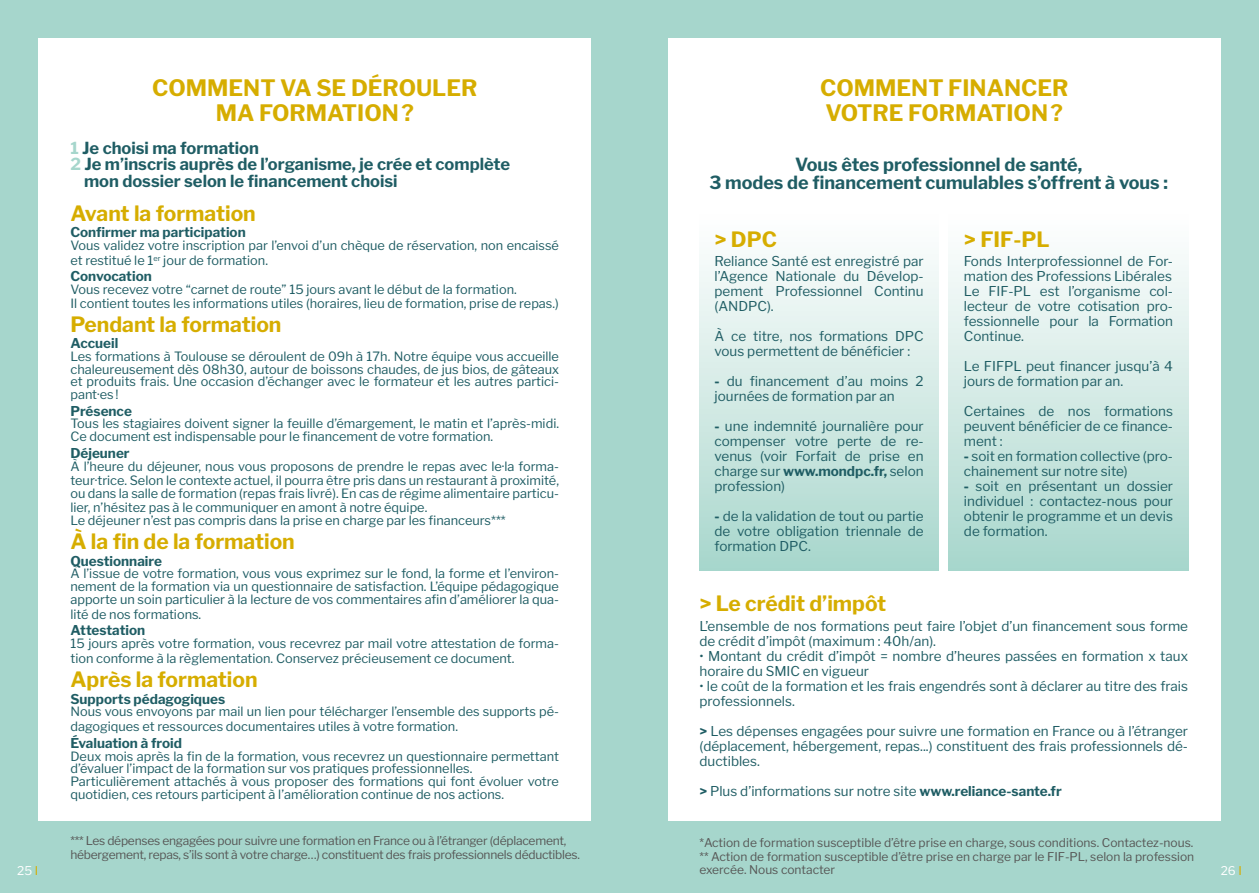
<style>
.page{position:relative;width:1259px;height:893px;background:#a6d6cc}
.page>*{position:absolute;margin:0;border:0;box-sizing:border-box;transform-origin:0 0}
.t1{font:700 22.5px/24.8px "Libre Franklin";color:#d6ad00}
.t2{font:700 21px "Libre Franklin";color:#d6ad00}
.t3{font:700 18px/18px "Libre Franklin";color:#1f5d64;text-align:center}
.t4{font:700 16.5px "Libre Franklin";color:#1f5d64}
.t5{font:13.5px/15px "Libre Franklin";color:#1f5d64;text-align:justify}
.t6{font:700 13.5px "Libre Franklin";color:#1f5d64}
.t7{font:12.75px/12.8px "Libre Franklin";color:#1f5d64}
.t8{font:12px/13.5px "Libre Franklin";letter-spacing:-.02em;color:#575756;text-align:justify}
.t9{font:12px "Libre Franklin";letter-spacing:.105em;color:#fff}
.s1{color:#a6d6cc}
.s2{font-weight:800}
.s3{font-weight:700}
.s4{color:#d6ad00}
</style>
<div class="page">
<div style="left:668px;top:38px;width:552px;height:782px;background:#fff"></div>
<div style="left:699px;top:208px;width:239px;height:362px;background:linear-gradient(to bottom,#fff,#a9d7cd)"></div>
<div style="left:949px;top:208px;width:239px;height:362px;background:linear-gradient(to bottom,#fff,#a9d7cd)"></div>
<div style="left:38px;top:38px;width:553px;height:783px;background:#fff"></div>
<h1 class="t1" style="left:152px;top:73px;width:327px;text-align:center">COMMENT VA SE DÉROULER<br>MA FORMATION?</h1>
<p class="t4" style="left:70px;top:135px;width:190px"><span class="s1">1</span> Je choisi ma formation</p>
<p class="t4" style="left:70px;top:151px;width:441px"><span class="s1">2</span> Je m’inscris auprès de l’organisme, je crée et complète</p>
<p class="t4" style="left:84px;top:168px;width:315px">mon dossier selon le financement choisi</p>
<h2 class="t2" style="left:70px;top:196px;width:187px">Avant la formation</h2>
<p class="t6" style="left:70px;top:222px;width:177px">Confirmer ma participation</p>
<p class="t7" style="left:70px;top:236px;width:490px;line-height:15px">Vous validez votre inscription par l’envoi d’un chèque de réservation, non encaissé et restitué le 1<sup>er</sup> jour de formation.</p>
<p class="t6" style="left:70px;top:266px;width:83px">Convocation</p>
<p class="t7" style="left:70px;top:281px;width:490px;line-height:13.5px">Vous recevez votre “carnet de route” 15 jours avant le début de la formation.<br>Il contient toutes les informations utiles (horaires, lieu de formation, prise de repas.)</p>
<h2 class="t2" style="left:70px;top:307px;width:212px">Pendant la formation</h2>
<p class="t6" style="left:70px;top:333px;width:49px">Accueil</p>
<p class="t7" style="left:70px;top:349px;width:490px;text-align:justify">Les formations à Toulouse se déroulent de 09h à 17h. Notre équipe vous accueille chaleureusement dès 08h30, autour de boissons chaudes, de jus bios, de gâteaux et produits frais. Une occasion d’échanger avec le formateur et les autres partici&shy;pant·es!</p>
<p class="t6" style="left:70px;top:400px;width:63px">Présence</p>
<p class="t7" style="left:70px;top:416px;width:490px">Tous les stagiaires doivent signer la feuille d’émargement, le matin et l’après-midi.<br>Ce document est indispensable pour le financement de votre formation.</p>
<p class="t6" style="left:70px;top:442px;width:61px">Déjeuner</p>
<p class="t7" style="left:70px;top:458px;width:490px;line-height:13.5px">À l’heure du déjeuner, nous vous proposons de prendre le repas avec le·la forma&shy;teur·trice. Selon le contexte actuel, il pourra être pris dans un restaurant à proximité, ou dans la salle de formation (repas frais livré). En cas de régime alimentaire particu&shy;lier, n’hésitez pas à le communiquer en amont à notre équipe.<br>Le déjeuner n’est pas compris dans la prise en charge par les financeurs***</p>
<h2 class="t2" style="left:70px;top:525px;width:226px">À la fin de la formation</h2>
<p class="t6" style="left:70px;top:550px;width:93px">Questionnaire</p>
<p class="t7" style="left:70px;top:566px;width:490px;text-align:justify">À l’issue de votre formation, vous vous exprimez sur le fond, la forme et l’environ&shy;nement de la formation via un questionnaire de satisfaction. L’équipe pédagogique apporte un soin particulier à la lecture de vos commentaires afin d’améliorer la qua-</p>
<p class="t7" style="left:70px;top:607px;width:132px">lité de nos formations.</p>
<p class="t6" style="left:70px;top:620px;width:76px">Attestation</p>
<p class="t7" style="left:70px;top:635px;width:490px;line-height:15px">15 jours après votre formation, vous recevrez par mail votre attestation de forma&shy;tion conforme à la règlementation. Conservez précieusement ce document.</p>
<h2 class="t2" style="left:70px;top:663px;width:189px">Après la formation</h2>
<p class="t6" style="left:70px;top:688px;width:156px">Supports pédagogiques</p>
<p class="t7" style="left:70px;top:703px;width:490px;line-height:15px">Nous vous envoyons par mail un lien pour télécharger l’ensemble des supports pé&shy;dagogiques et ressources documentaires utiles à votre formation.</p>
<p class="t6" style="left:70px;top:732px;width:113px">Évaluation à froid</p>
<p class="t7" style="left:70px;top:748px;width:490px">Deux mois après la fin de la formation, vous recevrez un questionnaire permettant d’évaluer l’impact de la formation sur vos pratiques professionnelles.<br>Particulièrement attachés à vous proposer des formations qui font évoluer votre quotidien, ces retours participent à l’amélioration continue de nos actions.</p>
<p class="t8" style="left:70px;top:833px;width:511px">*** Les dépenses engagées pour suivre une formation en France ou à l’étranger (déplacement, hébergement, repas, s’ils sont à votre charge…) constituent des frais professionnels déductibles.</p>
<h1 class="t1" style="left:820px;top:73px;width:250px">COMMENT FINANCER<br>VOTRE FORMATION?</h1>
<h3 class="t3" style="left:709px;top:153px;width:460px">Vous êtes professionnel de santé,<br>3 modes de financement cumulables s’offrent à vous :</h3>
<h2 class="t2" style="left:714px;top:223px;width:64px">&gt; DPC</h2>
<p class="t5" style="left:714px;top:253px;width:211px">Reliance Santé est enregistré par l’Agence Nationale du Dévelop&shy;pement Professionnel Continu (ANDPC).</p>
<p class="t5" style="left:714px;top:328px;width:211px">À ce titre, nos formations DPC vous permettent de bénéficier :</p>
<p class="t5" style="left:714px;top:373px;width:211px"><span class="s2">-</span> du financement d’au moins 2 journées de formation par an</p>
<p class="t5" style="left:714px;top:418px;width:211px"><span class="s2">-</span> une indemnité journalière pour compenser votre perte de re&shy;venus (voir Forfait de prise en charge sur <span class="s3">www.mondpc.fr,</span> selon profession)</p>
<p class="t5" style="left:714px;top:508px;width:211px"><span class="s2">-</span> de la validation de tout ou partie de votre obligation triennale de formation DPC.</p>
<h2 class="t2" style="left:964px;top:223px;width:87px">&gt; FIF-PL</h2>
<p class="t5" style="left:964px;top:253px;width:211px">Fonds Interprofessionnel de For&shy;mation des Professions Libérales Le FIF-PL est l’organisme col&shy;lecteur de votre cotisation pro&shy;fessionnelle pour la Formation Continue.</p>
<p class="t5" style="left:964px;top:358px;width:211px">Le FIFPL peut financer jusqu’à 4 jours de formation par an.</p>
<p class="t5" style="left:964px;top:403px;width:211px">Certaines de nos formations peuvent bénéficier de ce finance&shy;ment :</p>
<p class="t5" style="left:964px;top:448px;width:211px"><span class="s2">-</span> soit en formation collective (pro&shy;chainement sur notre site)</p>
<p class="t5" style="left:964px;top:478px;width:211px"><span class="s2">-</span> soit en présentant un dossier individuel : contactez-nous pour obtenir le programme et un devis de formation.</p>
<h2 class="t2" style="left:699px;top:587px;width:188px">&gt; Le crédit d’impôt</h2>
<p class="t5" style="left:699px;top:617px;width:490px">L’ensemble de nos formations peut faire l’objet d’un financement sous forme de crédit d’impôt (maximum : 40h/an).</p>
<p class="t5" style="left:699px;top:647px;width:490px">• Montant du crédit d’impôt = nombre d’heures passées en formation x taux horaire du SMIC en vigueur</p>
<p class="t5" style="left:699px;top:677px;width:490px">• le coût de la formation et les frais engendrés sont à déclarer au titre des frais professionnels.</p>
<p class="t5" style="left:699px;top:722px;width:490px"><span class="s3">&gt;</span> Les dépenses engagées pour suivre une formation en France ou à l’étranger (déplacement, hébergement, repas...) constituent des frais professionnels dé&shy;ductibles.</p>
<p class="t5" style="left:699px;top:782px;width:364px"><span class="s3">&gt;</span> Plus d’informations sur notre site <span class="s3">www.reliance-sante.fr</span></p>
<p class="t8" style="left:699px;top:835px;width:496px">*Action de formation susceptible d’être prise en charge, sous conditions. Contactez-nous. ** Action de formation susceptible d’être prise en charge par le FIF-PL, selon la profession exercée. Nous contacter</p>
<p class="t9" style="left:17px;top:862px;width:23px">25<span class="s4">I</span></p>
<p class="t9" style="left:1220px;top:862px;width:23px">26<span class="s4">I</span></p>
</div>
